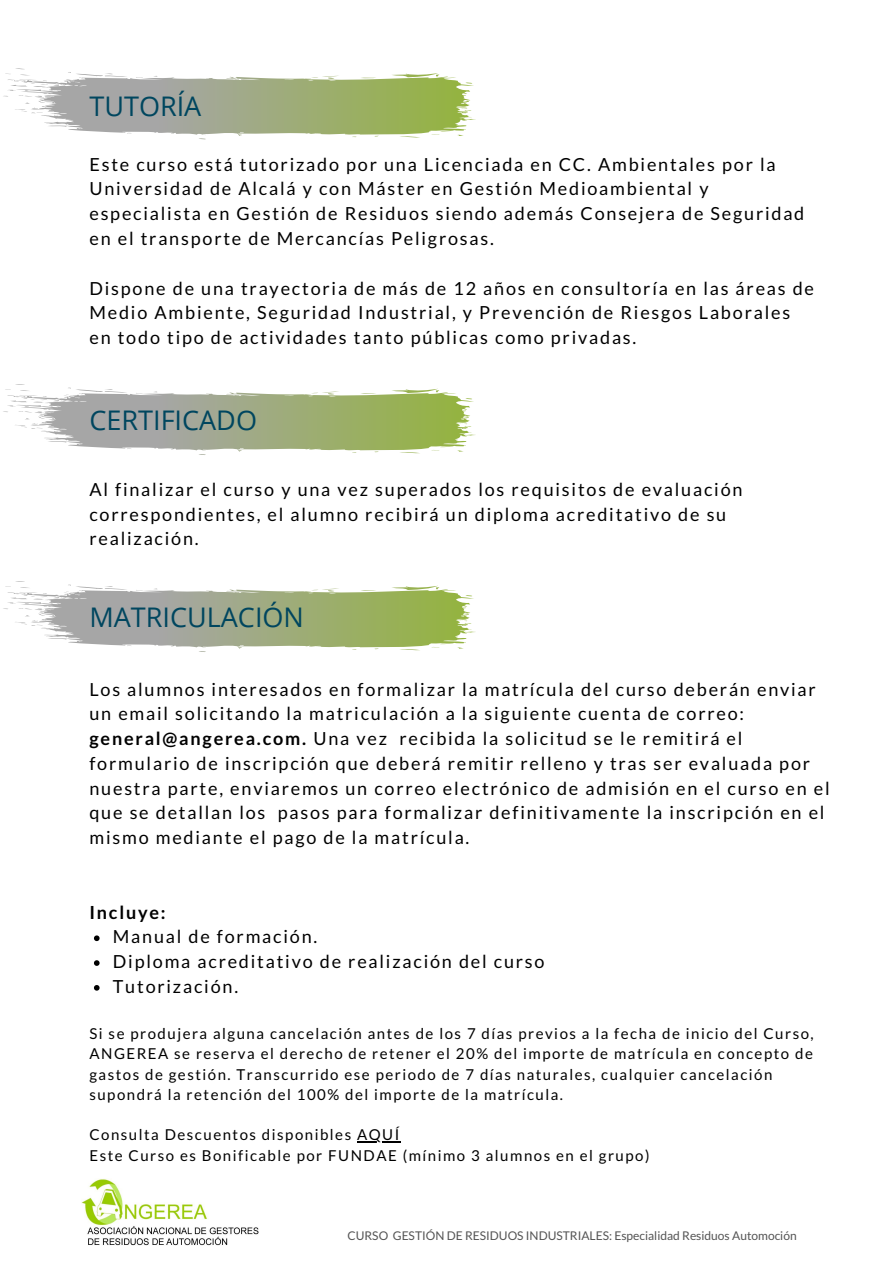
<style>
.page{position:relative;width:894px;height:1264px;background:#fff}
.page>*{position:absolute;margin:0;border:0;box-sizing:border-box;transform-origin:0 0}
.t1{font:27px "Open Sans";color:#00465f}
.t2{font:18px/24.8px "Lato";letter-spacing:.1em;color:#000}
.t3{font:700 18px "Lato";letter-spacing:.1em;color:#000}
.t4{font:15px/20.2px "Lato";letter-spacing:.1em;color:#000}
.t5{font:12px "Lato";color:#545454}
.s1{font-weight:700}
</style>
<div class="page">
<svg style="left:94px;top:935px;width:5px;height:6px"></svg>
<svg style="left:94px;top:960px;width:5px;height:5px"></svg>
<svg style="left:94px;top:985px;width:5px;height:5px"></svg>
<hr style="left:357px;top:1141px;width:44px;height:1px;background:#000">
<svg style="left:3px;top:384px;width:473px;height:71px"></svg>
<svg style="left:3px;top:581px;width:473px;height:71px"></svg>
<svg style="left:3px;top:68px;width:473px;height:71px"></svg>
<img style="left:82px;top:1179px;width:177px;height:67px">
<p class="t1" style="left:89px;top:87px;width:113px">TUTORÍA</p>
<p class="t2" style="left:89px;top:151px;width:716px">Este curso está tutorizado por una Licenciada en CC. Ambientales por la Universidad de Alcalá y con Máster en Gestión Medioambiental y especialista en Gestión de Residuos siendo además Consejera de Seguridad en el transporte de Mercancías Peligrosas.</p>
<p class="t2" style="left:89px;top:275px;width:726px">Dispone de una trayectoria de más de 12 años en consultoría en las áreas de<br>Medio Ambiente, Seguridad Industrial, y Prevención de Riesgos Laborales en todo tipo de actividades tanto públicas como privadas.</p>
<p class="t1" style="left:89px;top:401px;width:169px">CERTIFICADO</p>
<p class="t2" style="left:89px;top:476px;width:654px">Al finalizar el curso y una vez superados los requisitos de evaluación correspondientes, el alumno recibirá un diploma acreditativo de su realización.</p>
<p class="t1" style="left:89px;top:598px;width:216px">MATRICULACIÓN</p>
<p class="t2" style="left:89px;top:676px;width:727px">Los alumnos interesados en formalizar la matrícula del curso deberán enviar un email solicitando la matriculación a la siguiente cuenta de correo:</p>
<p class="t2" style="left:89px;top:725px;width:741px"><span class="s1">general@angerea.com.</span> Una vez recibida la solicitud se le remitirá el formulario de inscripción que deberá remitir relleno y tras ser evaluada por nuestra parte, enviaremos un correo electrónico de admisión en el curso en el que se detallan los pasos para formalizar definitivamente la inscripción en el mismo mediante el pago de la matrícula.</p>
<p class="t3" style="left:89px;top:900px;width:78px">Incluye:</p>
<p class="t2" style="left:113px;top:924px;width:206px">Manual de formación.</p>
<p class="t2" style="left:113px;top:948px;width:433px">Diploma acreditativo de realización del curso</p>
<p class="t2" style="left:113px;top:973px;width:127px">Tutorización.</p>
<p class="t4" style="left:89px;top:1023px;width:725px">Si se produjera alguna cancelación antes de los 7 días previos a la fecha de inicio del Curso, ANGEREA se reserva el derecho de retener el 20% del importe de matrícula en concepto de gastos de gestión. Transcurrido ese periodo de 7 días naturales, cualquier cancelación supondrá la retención del 100% del importe de la matrícula.</p>
<p class="t4" style="left:89px;top:1124px;width:311px">Consulta Descuentos disponibles AQUÍ</p>
<p class="t4" style="left:89px;top:1144px;width:561px">Este Curso es Bonificable por FUNDAE (mínimo 3 alumnos en el grupo)</p>
<p class="t5" style="left:347px;top:1227px;width:450px">CURSO GESTIÓN DE RESIDUOS INDUSTRIALES: Especialidad Residuos Automoción</p>
</div>
